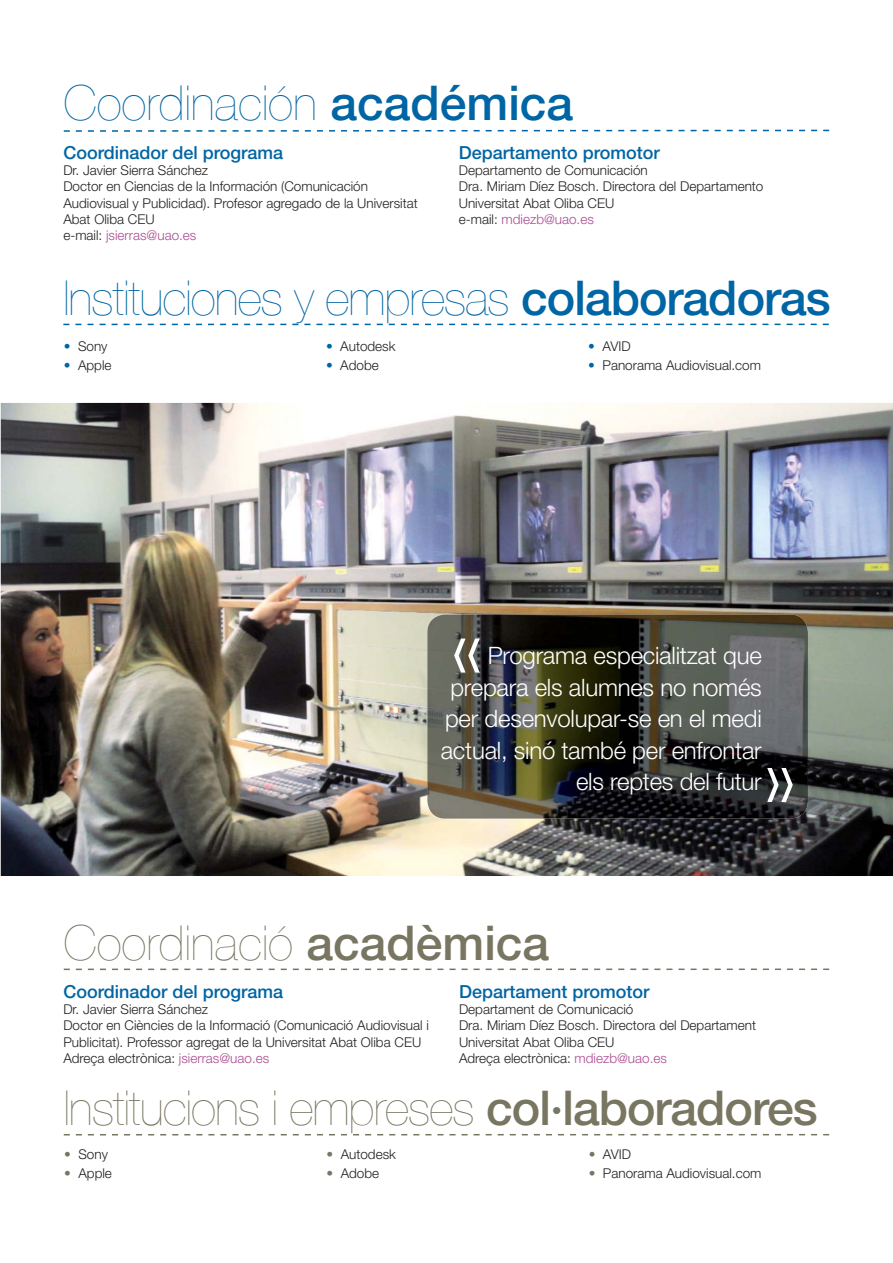
<style>
.page{position:relative;width:893px;height:1263px;background:#fff}
.page>*{position:absolute;margin:0;border:0;box-sizing:border-box;transform-origin:0 0}
.t1{font:200 48px "Helvetica Neue";letter-spacing:-.02em;color:#787661}
.t2{font:200 48px "Helvetica Neue";letter-spacing:-.02em;color:#0065a4}
.t3{font:200 48px "Helvetica Neue";color:#0065a4}
.t4{font:200 48px "Helvetica Neue";color:#787661}
.t5{font:300 24px/31.5px "Helvetica Neue";letter-spacing:-.01em;color:#fff;text-align:right}
.t6{font:500 18px "Helvetica Neue";color:#0065a4}
.t7{font:300 13.5px/16.2px "Helvetica Neue";color:#231f20}
.s1{font-weight:500}
.s2{color:#ac4d92}
.s3{color:#0065a4}
.s4{color:#787661}
</style>
<div class="page">
<svg style="left:64px;top:968px;width:6px;height:2px"></svg>
<svg style="left:76px;top:968px;width:6px;height:2px"></svg>
<svg style="left:88px;top:968px;width:6px;height:2px"></svg>
<svg style="left:100px;top:968px;width:6px;height:2px"></svg>
<svg style="left:112px;top:968px;width:6px;height:2px"></svg>
<svg style="left:124px;top:968px;width:6px;height:2px"></svg>
<svg style="left:136px;top:968px;width:6px;height:2px"></svg>
<svg style="left:148px;top:968px;width:6px;height:2px"></svg>
<svg style="left:160px;top:968px;width:6px;height:2px"></svg>
<svg style="left:172px;top:968px;width:6px;height:2px"></svg>
<svg style="left:184px;top:968px;width:6px;height:2px"></svg>
<svg style="left:196px;top:968px;width:6px;height:2px"></svg>
<svg style="left:208px;top:968px;width:6px;height:2px"></svg>
<svg style="left:220px;top:968px;width:6px;height:2px"></svg>
<svg style="left:233px;top:968px;width:6px;height:2px"></svg>
<svg style="left:245px;top:968px;width:6px;height:2px"></svg>
<svg style="left:257px;top:968px;width:6px;height:2px"></svg>
<svg style="left:269px;top:968px;width:6px;height:2px"></svg>
<svg style="left:281px;top:968px;width:6px;height:2px"></svg>
<svg style="left:293px;top:968px;width:6px;height:2px"></svg>
<svg style="left:305px;top:968px;width:6px;height:2px"></svg>
<svg style="left:317px;top:968px;width:6px;height:2px"></svg>
<svg style="left:329px;top:968px;width:6px;height:2px"></svg>
<svg style="left:341px;top:968px;width:6px;height:2px"></svg>
<svg style="left:353px;top:968px;width:6px;height:2px"></svg>
<svg style="left:365px;top:968px;width:6px;height:2px"></svg>
<svg style="left:377px;top:968px;width:6px;height:2px"></svg>
<svg style="left:389px;top:968px;width:6px;height:2px"></svg>
<svg style="left:401px;top:968px;width:6px;height:2px"></svg>
<svg style="left:413px;top:968px;width:6px;height:2px"></svg>
<svg style="left:425px;top:968px;width:6px;height:2px"></svg>
<svg style="left:437px;top:968px;width:6px;height:2px"></svg>
<svg style="left:449px;top:968px;width:6px;height:2px"></svg>
<svg style="left:462px;top:968px;width:6px;height:2px"></svg>
<svg style="left:474px;top:968px;width:6px;height:2px"></svg>
<svg style="left:486px;top:968px;width:6px;height:2px"></svg>
<svg style="left:498px;top:968px;width:6px;height:2px"></svg>
<svg style="left:510px;top:968px;width:6px;height:2px"></svg>
<svg style="left:522px;top:968px;width:6px;height:2px"></svg>
<svg style="left:534px;top:968px;width:6px;height:2px"></svg>
<svg style="left:546px;top:968px;width:6px;height:2px"></svg>
<svg style="left:558px;top:968px;width:6px;height:2px"></svg>
<svg style="left:570px;top:968px;width:6px;height:2px"></svg>
<svg style="left:582px;top:968px;width:6px;height:2px"></svg>
<svg style="left:594px;top:968px;width:6px;height:2px"></svg>
<svg style="left:606px;top:968px;width:6px;height:2px"></svg>
<svg style="left:618px;top:968px;width:6px;height:2px"></svg>
<svg style="left:630px;top:968px;width:6px;height:2px"></svg>
<svg style="left:642px;top:968px;width:6px;height:2px"></svg>
<svg style="left:654px;top:968px;width:6px;height:2px"></svg>
<svg style="left:666px;top:968px;width:6px;height:2px"></svg>
<svg style="left:678px;top:968px;width:6px;height:2px"></svg>
<svg style="left:691px;top:968px;width:6px;height:2px"></svg>
<svg style="left:703px;top:968px;width:6px;height:2px"></svg>
<svg style="left:715px;top:968px;width:6px;height:2px"></svg>
<svg style="left:727px;top:968px;width:6px;height:2px"></svg>
<svg style="left:739px;top:968px;width:6px;height:2px"></svg>
<svg style="left:751px;top:968px;width:6px;height:2px"></svg>
<svg style="left:763px;top:968px;width:6px;height:2px"></svg>
<svg style="left:775px;top:968px;width:6px;height:2px"></svg>
<svg style="left:787px;top:968px;width:6px;height:2px"></svg>
<svg style="left:799px;top:968px;width:6px;height:2px"></svg>
<svg style="left:811px;top:968px;width:6px;height:2px"></svg>
<svg style="left:823px;top:968px;width:6px;height:2px"></svg>
<svg style="left:64px;top:130px;width:6px;height:2px"></svg>
<svg style="left:76px;top:130px;width:6px;height:2px"></svg>
<svg style="left:88px;top:130px;width:6px;height:2px"></svg>
<svg style="left:100px;top:130px;width:6px;height:2px"></svg>
<svg style="left:112px;top:130px;width:6px;height:2px"></svg>
<svg style="left:124px;top:130px;width:6px;height:2px"></svg>
<svg style="left:136px;top:130px;width:6px;height:2px"></svg>
<svg style="left:148px;top:130px;width:6px;height:2px"></svg>
<svg style="left:160px;top:130px;width:6px;height:2px"></svg>
<svg style="left:172px;top:130px;width:6px;height:2px"></svg>
<svg style="left:184px;top:130px;width:6px;height:2px"></svg>
<svg style="left:196px;top:130px;width:6px;height:2px"></svg>
<svg style="left:208px;top:130px;width:6px;height:2px"></svg>
<svg style="left:220px;top:130px;width:6px;height:2px"></svg>
<svg style="left:233px;top:130px;width:6px;height:2px"></svg>
<svg style="left:245px;top:130px;width:6px;height:2px"></svg>
<svg style="left:257px;top:130px;width:6px;height:2px"></svg>
<svg style="left:269px;top:130px;width:6px;height:2px"></svg>
<svg style="left:281px;top:130px;width:6px;height:2px"></svg>
<svg style="left:293px;top:130px;width:6px;height:2px"></svg>
<svg style="left:305px;top:130px;width:6px;height:2px"></svg>
<svg style="left:317px;top:130px;width:6px;height:2px"></svg>
<svg style="left:329px;top:130px;width:6px;height:2px"></svg>
<svg style="left:341px;top:130px;width:6px;height:2px"></svg>
<svg style="left:353px;top:130px;width:6px;height:2px"></svg>
<svg style="left:365px;top:130px;width:6px;height:2px"></svg>
<svg style="left:377px;top:130px;width:6px;height:2px"></svg>
<svg style="left:389px;top:130px;width:6px;height:2px"></svg>
<svg style="left:401px;top:130px;width:6px;height:2px"></svg>
<img style="left:1px;top:403px;width:892px;height:473px">
<img style="left:427px;top:614px;width:381px;height:205px;border-radius:18px">
<svg style="left:767px;top:768px;width:26px;height:34px"></svg>
<svg style="left:454px;top:638px;width:26px;height:34px"></svg>
<h1 class="t3" style="left:64px;top:76px;width:511px">Coordinación <span class="s1">académica</span></h1>
<h3 class="t6" style="left:63px;top:146px;width:221px">Coordinador del programa</h3>
<p class="t7" style="left:63px;top:163px;width:356px">Dr. Javier Sierra Sánchez<br>Doctor en Ciencias de la Información (Comunicación Audiovisual y Publicidad). Profesor agregado de la Universitat Abat Oliba CEU<br>e-mail: <span class="s2">jsierras@uao.es</span></p>
<h3 class="t6" style="left:459px;top:146px;width:203px">Departamento promotor</h3>
<p class="t7" style="left:459px;top:163px;width:306px">Departamento de Comunicación<br>Dra. Miriam Díez Bosch. Directora del Departamento Universitat Abat Oliba CEU<br>e-mail: <span class="s2">mdiezb@uao.es</span></p>
<h1 class="t2" style="left:63px;top:270px;width:769px">Instituciones y empresas <span class="s1">colaboradoras</span></h1>
<p class="t7" style="left:64px;top:339px;width:45px"><span class="s3">•</span> Sony</p>
<p class="t7" style="left:64px;top:358px;width:49px"><span class="s3">•</span> Apple</p>
<p class="t7" style="left:326px;top:339px;width:71px"><span class="s3">•</span> Autodesk</p>
<p class="t7" style="left:326px;top:358px;width:54px"><span class="s3">•</span> Adobe</p>
<p class="t7" style="left:588px;top:339px;width:44px"><span class="s3">•</span> AVID</p>
<p class="t7" style="left:588px;top:358px;width:174px"><span class="s3">•</span> Panorama Audiovisual.com</p>
<h2 class="t5" style="left:441px;top:642px;width:323px">Programa especialitzat que prepara els alumnes no només per desenvolupar-se en el medi actual, sinó també per enfrontar els reptes del futur</h2>
<h1 class="t4" style="left:64px;top:915px;width:487px">Coordinació <span class="s1">acadèmica</span></h1>
<h3 class="t6" style="left:63px;top:985px;width:221px">Coordinador del programa</h3>
<p class="t7" style="left:63px;top:1002px;width:367px">Dr. Javier Sierra Sánchez<br>Doctor en Ciències de la Informació (Comunicació Audiovisual i Publicitat). Professor agregat de la Universitat Abat Oliba CEU Adreça electrònica: <span class="s2">jsierras@uao.es</span></p>
<h3 class="t6" style="left:459px;top:985px;width:192px">Departament promotor</h3>
<p class="t7" style="left:459px;top:1002px;width:299px">Departament de Comunicació<br>Dra. Miriam Díez Bosch. Directora del Departament Universitat Abat Oliba CEU<br>Adreça electrònica: <span class="s2">mdiezb@uao.es</span></p>
<h1 class="t1" style="left:64px;top:1080px;width:756px">Institucions i empreses <span class="s1">col·laboradores</span></h1>
<p class="t7" style="left:64px;top:1147px;width:45px"><span class="s4">•</span> Sony</p>
<p class="t7" style="left:64px;top:1166px;width:49px"><span class="s4">•</span> Apple</p>
<p class="t7" style="left:326px;top:1147px;width:71px"><span class="s4">•</span> Autodesk</p>
<p class="t7" style="left:326px;top:1166px;width:54px"><span class="s4">•</span> Adobe</p>
<p class="t7" style="left:589px;top:1147px;width:44px"><span class="s4">•</span> AVID</p>
<p class="t7" style="left:589px;top:1166px;width:174px"><span class="s4">•</span> Panorama Audiovisual.com</p>
</div>
